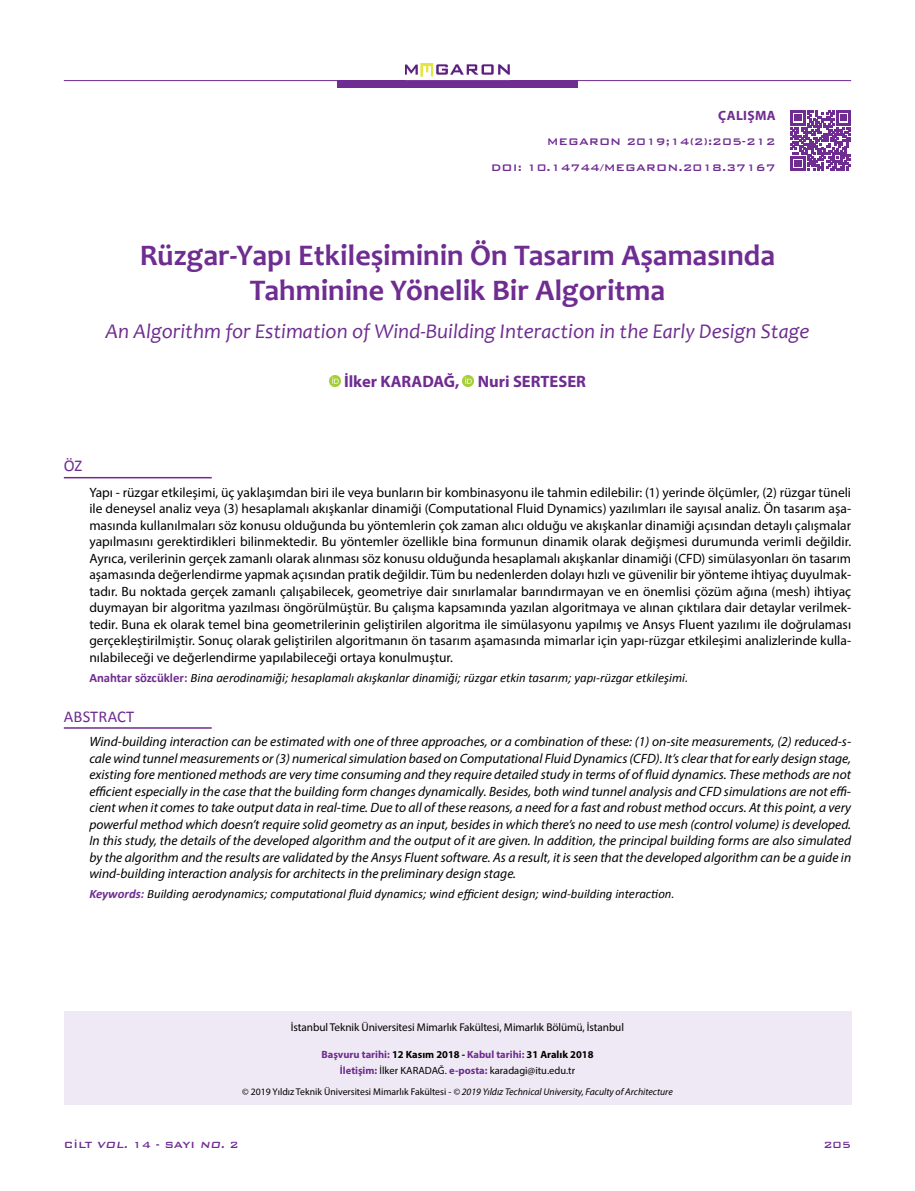
<style>
.page{position:relative;width:915px;height:1191px;background:#fff}
.page>*{position:absolute;margin:0;border:0;box-sizing:border-box;transform-origin:0 0}
.t1{font:700 30px/34.5px "Candara";color:#6f2c91;text-align:center}
.t2{font:italic 21px "Candara";color:#6f2c91}
.t3{font:700 16.5px "Myriad Pro";color:#6f2c91}
.t4{font:16.5px "Calibri";letter-spacing:.01em;color:#6f2c91}
.t5{font:13.5px/16.5px "Myriad Pro";color:#000;text-align:justify}
.t6{font:italic 13.5px/16.5px "Myriad Pro";color:#000;text-align:justify}
.t7{font:700 13.5px "Myriad Pro";letter-spacing:.025em;color:#6f2c91}
.t8{font:italic 12.75px "Calibri";color:#000}
.t9{font:500 12.75px/25.5px "Bank Gothic";color:#6f2c91;text-align:right}
.t10{font:500 12px "Bank Gothic BT";color:#6f2c91}
.t11{font:11.25px "Myriad Pro";letter-spacing:-.01em;color:#000}
.t12{font:700 10.5px/16.8px "Myriad Pro";color:#6f2c91;text-align:center}
.t13{font:italic 9.75px "Myriad Pro";color:#000}
.s1{font-weight:700;font-style:normal;color:#6f2c91}
.s2{font-weight:700;color:#6f2c91}
.s3{color:#000}
.s4{font-style:italic;color:#000}
.s5{font-weight:400;color:#000}
.s6{font-style:normal}
.s7{font-style:italic}
</style>
<div class="page">
<div style="left:64px;top:1011px;width:786px;height:94px;background:#eee9f4"></div>
<div style="left:337px;top:80px;width:240px;height:8px;background:#6f2c91"></div>
<img style="left:405px;top:64px;width:104px;height:13px">
<hr style="left:64px;top:80px;width:786px;height:1px;background:#6f2c91">
<svg style="left:329px;top:375px;width:11px;height:11px"></svg>
<svg style="left:462px;top:375px;width:12px;height:11px"></svg>
<hr style="left:64px;top:477px;width:148px;height:1px;background:#6f2c91">
<hr style="left:64px;top:727px;width:148px;height:1px;background:#6f2c91">
<svg style="left:790px;top:111px;width:60px;height:60px"></svg>
<p class="t7" style="left:718px;top:106px;width:59px">ÇALIŞMA</p>
<p class="t9" style="left:490px;top:128px;width:286px">MEGARON 2019;14(2):205-212<br>DOI: 10.14744/MEGARON.2018.37167</p>
<h1 class="t1" style="left:140px;top:238px;width:636px">Rüzgar-Yapı Etkileşiminin Ön Tasarım Aşamasında<br>Tahminine Yönelik Bir Algoritma</h1>
<h2 class="t2" style="left:106px;top:318px;width:705px">An Algorithm for Estimation of Wind-Building Interaction in the Early Design Stage</h2>
<p class="t3" style="left:344px;top:370px;width:243px">İlker KARADAĞ, Nuri SERTESER</p>
<p class="t4" style="left:64px;top:455px;width:20px">ÖZ</p>
<p class="t5" style="left:89px;top:484px;width:763px">Yapı - rüzgar etkileşimi, üç yaklaşımdan biri ile veya bunların bir kombinasyonu ile tahmin edilebilir: (1) yerinde ölçümler, (2) rüzgar tüneli ile deneysel analiz veya (3) hesaplamalı akışkanlar dinamiği (Computational Fluid Dynamics) yazılımları ile sayısal analiz. Ön tasarım aşa&shy;masında kullanılmaları söz konusu olduğunda bu yöntemlerin çok zaman alıcı olduğu ve akışkanlar dinamiği açısından detaylı çalışmalar yapılmasını gerektirdikleri bilinmektedir. Bu yöntemler özellikle bina formunun dinamik olarak değişmesi durumunda verimli değildir.<br>Ayrıca, verilerinin gerçek zamanlı olarak alınması söz konusu olduğunda hesaplamalı akışkanlar dinamiği (CFD) simülasyonları ön tasarım aşamasında değerlendirme yapmak açısından pratik değildir. Tüm bu nedenlerden dolayı hızlı ve güvenilir bir yönteme ihtiyaç duyulmak&shy;tadır. Bu noktada gerçek zamanlı çalışabilecek, geometriye dair sınırlamalar barındırmayan ve en önemlisi çözüm ağına (mesh) ihtiyaç duymayan bir algoritma yazılması öngörülmüştür. Bu çalışma kapsamında yazılan algoritmaya ve alınan çıktılara dair detaylar verilmek&shy;tedir. Buna ek olarak temel bina geometrilerinin geliştirilen algoritma ile simülasyonu yapılmış ve Ansys Fluent yazılımı ile doğrulaması gerçekleştirilmiştir. Sonuç olarak geliştirilen algoritmanın ön tasarım aşamasında mimarlar için yapı-rüzgar etkileşimi analizlerinde kulla&shy;nılabileceği ve değerlendirme yapılabileceği ortaya konulmuştur.</p>
<p class="t8" style="left:89px;top:668px;width:600px"><span class="s1">Anahtar sözcükler:</span> Bina aerodinamiği; hesaplamalı akışkanlar dinamiği; rüzgar etkin tasarım; yapı-rüzgar etkileşimi.</p>
<p class="t4" style="left:64px;top:705px;width:72px">ABSTRACT</p>
<p class="t6" style="left:89px;top:733px;width:763px">Wind-building interaction can be estimated with one of three approaches, or a combination of these: (1) on-site measurements, (2) reduced-s&shy;cale wind tunnel measurements or (3) numerical simulation based on Computational Fluid Dynamics (CFD). It’s clear that for early design stage, existing fore mentioned methods are very time consuming and they require detailed study in terms of of fluid dynamics. These methods are not efficient especially in the case that the building form changes dynamically. Besides, both wind tunnel analysis and CFD simulations are not effi&shy;cient when it comes to take output data in real-time. Due to all of these reasons, a need for a fast and robust method occurs. At this point, a very powerful method which doesn’t require solid geometry as an input, besides in which there’s no need to use mesh (control volume) is developed.<br>In this study, the details of the developed algorithm and the output of it are given. In addition, the principal building forms are also simulated by the algorithm and the results are validated by the Ansys Fluent software. As a result, it is seen that the developed algorithm can be a guide in wind-building interaction analysis for architects in the preliminary design stage.</p>
<p class="t8" style="left:89px;top:885px;width:586px"><span class="s2">Keywords:</span> Building aerodynamics; computational fluid dynamics; wind efficient design; wind-building interaction.</p>
<p class="t11" style="left:291px;top:1020px;width:334px">İstanbul Teknik Üniversitesi Mimarlık Fakültesi, Mimarlık Bölümü, İstanbul</p>
<p class="t12" style="left:321px;top:1045px;width:273px">Başvuru tarihi: <span class="s3">12 Kasım 2018</span> <span class="s4">-</span> Kabul tarihi: <span class="s3">31 Aralık 2018<br></span>İletişim: <span class="s5">İlker KARADAĞ.</span> e-posta: <span class="s5">karadagi@itu.edu.tr</span></p>
<p class="t13" style="left:242px;top:1085px;width:432px"><span class="s6">© 2019 Yıldız Teknik Üniversitesi Mimarlık Fakültesi -</span> © 2019 Yıldız Technical University, Faculty of Architecture</p>
<p class="t10" style="left:64px;top:1138px;width:176px">CİLT <span class="s7">VOL.</span> 14 - SAYI <span class="s7">NO.</span> 2</p>
<p class="t10" style="left:823px;top:1138px;width:29px">205</p>
</div>
